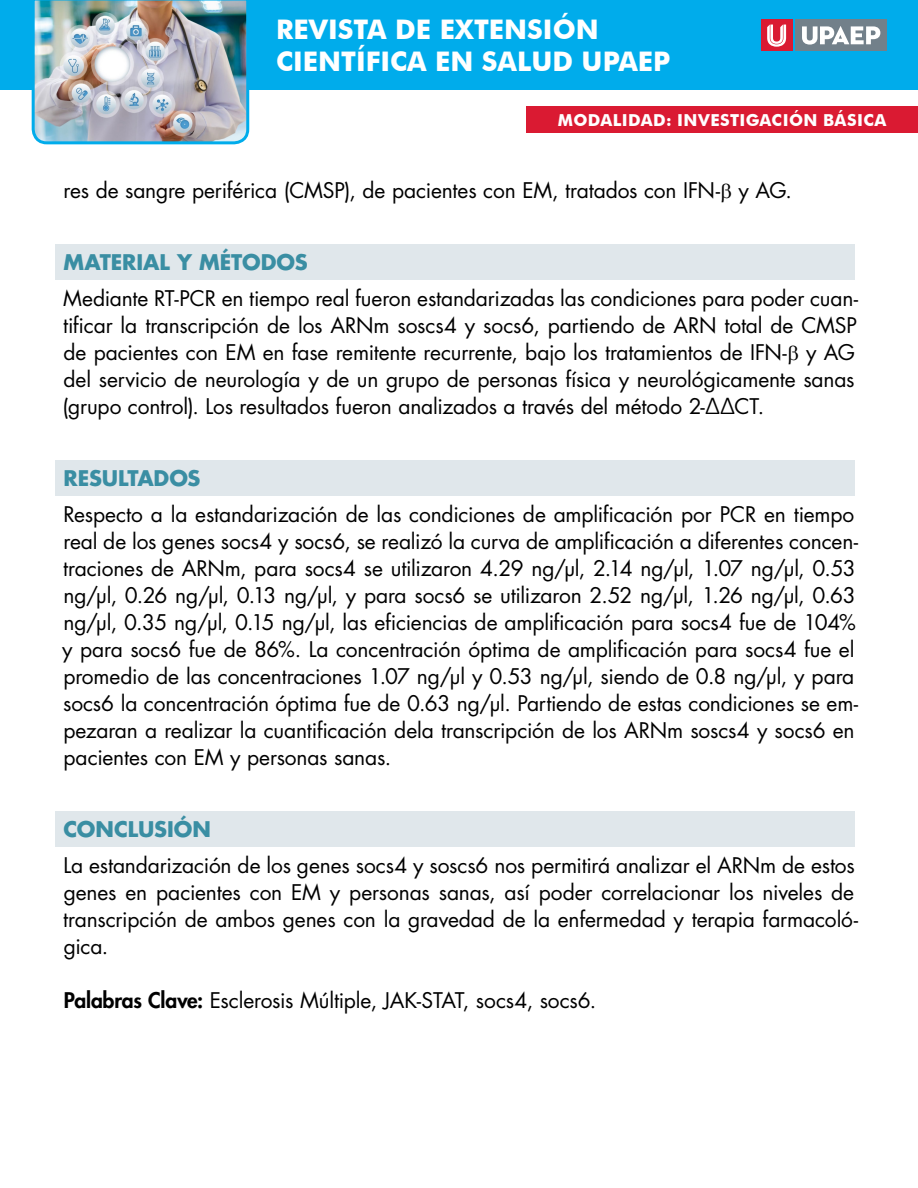
<style>
.page{position:relative;width:918px;height:1188px;background:#fff}
.page>*{position:absolute;margin:0;border:0;box-sizing:border-box;transform-origin:0 0}
.t1{font:700 27px/32.4px "Futura BT";color:#fff}
.cuerpo{font:21px/27px "Futura Std";letter-spacing:-.005em;color:#000}
.apartado{font:700 21px "Futura Std";letter-spacing:-.005em;color:#3a8ea3}
.t2{font:700 16.5px "Futura BT";letter-spacing:.02em;color:#fff}
.s1{font-weight:800}
</style>
<div class="page">
<div style="left:0;top:0;width:918px;height:90px;background:#00aceb"></div>
<img style="left:31px;top:0;width:219px;height:145px">
<div style="left:796px;top:20px;width:91px;height:31px;background:#72808a"></div>
<svg style="left:802px;top:26px;width:78px;height:19px"></svg>
<div style="left:761px;top:20px;width:31px;height:31px;background:#da1a32"></div>
<svg style="left:767px;top:25px;width:19px;height:22px"></svg>
<div style="left:527px;top:106px;width:391px;height:27px;background:#da1a32"></div>
<div style="left:56px;top:244px;width:799px;height:36px;background:#e0e7eb"></div>
<div style="left:56px;top:460px;width:799px;height:36px;background:#e0e7eb"></div>
<div style="left:56px;top:811px;width:799px;height:36px;background:#e0e7eb"></div>
<p class="t1" style="left:276px;top:13px;width:396px">REVISTA DE EXTENSIÓN<br>CIENTÍFICA EN SALUD UPAEP</p>
<p class="t2" style="left:558px;top:110px;width:330px">MODALIDAD: INVESTIGACIÓN BÁSICA</p>
<p class="cuerpo" style="left:63px;top:177px;width:730px">res de sangre periférica (CMSP), de pacientes con EM, tratados con IFN- y AG.</p>
<p class="apartado" style="left:63px;top:248px;width:246px">MATERIAL Y MÉTODOS</p>
<p class="cuerpo" style="left:63px;top:285px;width:797px">Mediante RT-PCR en tiempo real fueron estandarizadas las condiciones para poder cuan&shy;tificar la transcripción de los ARNm soscs4 y socs6, partiendo de ARN total de CMSP de pacientes con EM en fase remitente recurrente, bajo los tratamientos de IFN- y AG del servicio de neurología y de un grupo de personas física y neurológicamente sanas (grupo control). Los resultados fueron analizados a través del método 2-ΔΔCT.</p>
<p class="apartado" style="left:64px;top:464px;width:138px">RESULTADOS</p>
<p class="cuerpo" style="left:62px;top:501px;width:798px">Respecto a la estandarización de las condiciones de amplificación por PCR en tiempo real de los genes socs4 y socs6, se realizó la curva de amplificación a diferentes concen&shy;traciones de ARNm, para socs4 se utilizaron 4.29 ng/μl, 2.14 ng/μl, 1.07 ng/μl, 0.53 ng/μl, 0.26 ng/μl, 0.13 ng/μl, y para socs6 se utilizaron 2.52 ng/μl, 1.26 ng/μl, 0.63 ng/μl, 0.35 ng/μl, 0.15 ng/μl, las eficiencias de amplificación para socs4 fue de 104% y para socs6 fue de 86%. La concentración óptima de amplificación para socs4 fue el promedio de las concentraciones 1.07 ng/μl y 0.53 ng/μl, siendo de 0.8 ng/μl, y para socs6 la concentración óptima fue de 0.63 ng/μl. Partiendo de estas condiciones se em&shy;pezaran a realizar la cuantificación dela transcripción de los ARNm soscs4 y socs6 en pacientes con EM y personas sanas.</p>
<p class="apartado" style="left:63px;top:815px;width:149px">CONCLUSIÓN</p>
<p class="cuerpo" style="left:63px;top:852px;width:797px">La estandarización de los genes socs4 y soscs6 nos permitirá analizar el ARNm de estos genes en pacientes con EM y personas sanas, así poder correlacionar los niveles de transcripción de ambos genes con la gravedad de la enfermedad y terapia farmacoló&shy;gica.</p>
<p class="cuerpo" style="left:64px;top:987px;width:534px"><span class="s1">Palabras Clave:</span> Esclerosis Múltiple, JAK-STAT, socs4, socs6.</p>
</div>
